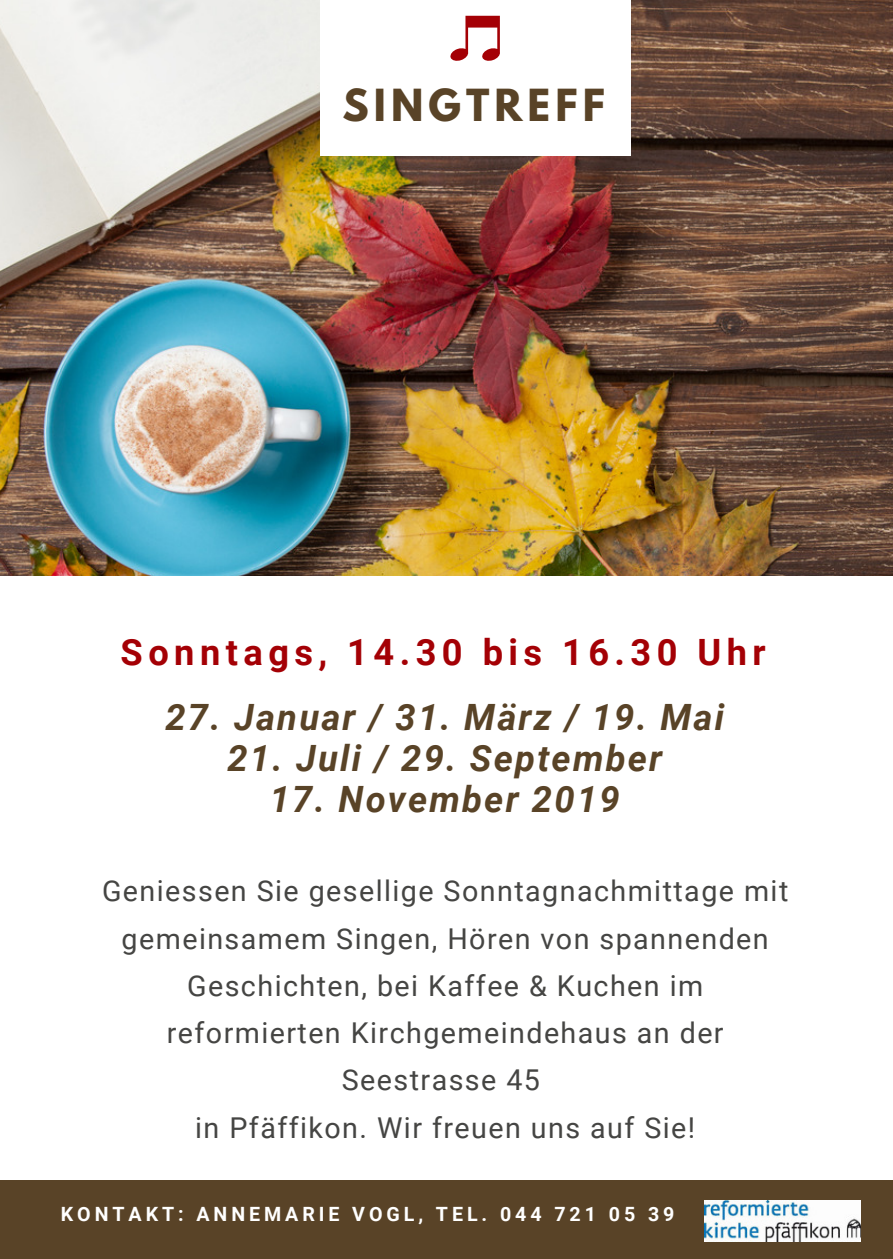
<style>
.page{position:relative;width:893px;height:1259px;background:#fff}
.page>*{position:absolute;margin:0;border:0;box-sizing:border-box;transform-origin:0 0}
.t1{font:700 39.3px "League Spartan";letter-spacing:.13em;color:#594327}
.t2{font:italic 700 36.3px "Roboto";letter-spacing:.06em;color:#594327}
.t3{font:700 36.3px "Roboto";letter-spacing:.15em;color:#a40005}
.t4{font:28.8px/47.4px "Roboto";letter-spacing:.05em;color:#454543;text-align:center}
.t5{font:700 19.5px "Roboto";letter-spacing:.2em;color:#fff}
</style>
<div class="page">
<img style="left:0;top:0;width:893px;height:576px">
<div style="left:320px;top:0;width:311px;height:155px;background:#fff"></div>
<div style="left:0;top:1180px;width:893px;height:79px;background:#594327"></div>
<img style="left:705px;top:1200px;width:155px;height:41px">
<svg style="left:450px;top:16px;width:50px;height:45px"></svg>
<h1 class="t1" style="left:343px;top:86px;width:264px">SINGTREFF</h1>
<p class="t3" style="left:121px;top:631px;width:646px">Sonntags, 14.30 bis 16.30 Uhr</p>
<p class="t2" style="left:165px;top:697px;width:560px">27. Januar / 31. März / 19. Mai</p>
<p class="t2" style="left:227px;top:737px;width:436px">21. Juli / 29. September</p>
<p class="t2" style="left:270px;top:778px;width:352px">17. November 2019</p>
<p class="t4" style="left:102px;top:867px;width:688px">Geniessen Sie gesellige Sonntagnachmittage mit gemeinsamem Singen, Hören von spannenden Geschichten, bei Kaffee &amp; Kuchen im reformierten Kirchgemeindehaus an der Seestrasse 45<br>in Pfäffikon. Wir freuen uns auf Sie!</p>
<p class="t5" style="left:61px;top:1203px;width:615px">KONTAKT: ANNEMARIE VOGL, TEL. 044 721 05 39</p>
</div>
